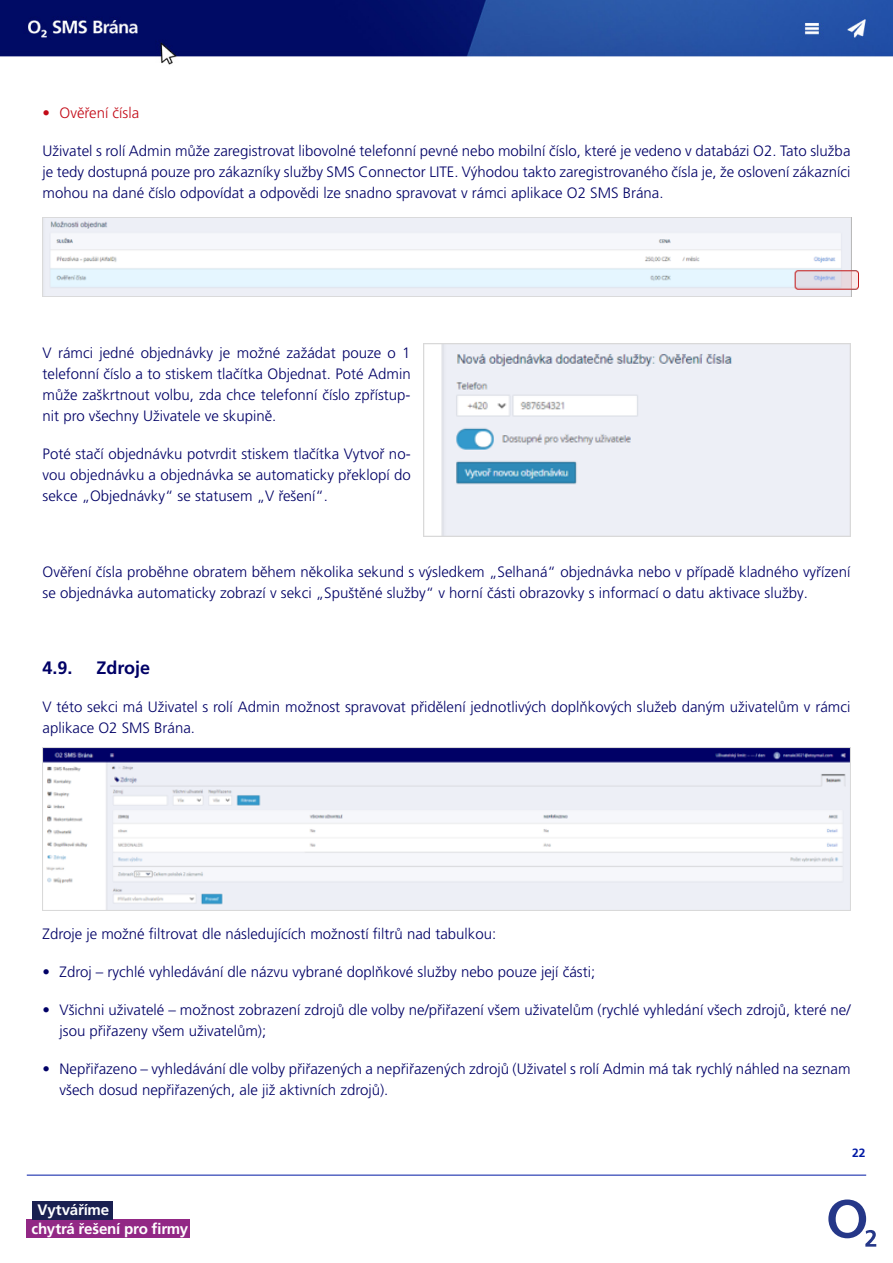
<style>
.page{position:relative;width:893px;height:1263px;background:#fff}
.page>*{position:absolute;margin:0;border:0;box-sizing:border-box;transform-origin:0 0}
.t1{font:700 18px "Frutiger LT Pro";color:#006}
.t2{font:700 15.15px "Frutiger LT Pro";letter-spacing:-.015em;color:#fff}
.t3{font:300 15px/21px "Frutiger LT Pro";color:#006}
.t4{font:300 15px "Frutiger LT Pro";color:#c30a17}
.t5{font:700 12px "Frutiger LT Pro";color:#0019a5}
</style>
<div class="page">
<img style="left:0;top:0;width:893px;height:65px">
<hr style="left:27px;top:1175px;width:839px;height:1px;background:#0019a5">
<div style="left:27px;top:1219px;width:163px;height:19px;background:#922885"></div>
<div style="left:33px;top:1201px;width:80px;height:18px;background:#1a2051"></div>
<svg style="left:828px;top:1199px;width:48px;height:47px"></svg>
<img style="left:43px;top:218px;width:815px;height:78px">
<img style="left:423px;top:344px;width:427px;height:192px">
<img style="left:43px;top:747px;width:807px;height:163px">
<p class="t4" style="left:43px;top:104px;width:98px">• Ověření čísla</p>
<p class="t3" style="left:43px;top:140px;width:809px;text-align:justify">Uživatel s rolí Admin může zaregistrovat libovolné telefonní pevné nebo mobilní číslo, které je vedeno v databázi O2. Tato služba je tedy dostupná pouze pro zákazníky služby SMS Connector LITE. Výhodou takto zaregistrovaného čísla je, že oslovení zákazníci mohou na dané číslo odpovídat a odpovědi lze snadno spravovat v rámci aplikace O2 SMS Brána.</p>
<p class="t3" style="left:43px;top:342px;width:370px;text-align:justify">V rámci jedné objednávky je možné zažádat pouze o 1 telefonní číslo a to stiskem tlačítka Objednat. Poté Admin může zaškrtnout volbu, zda chce telefonní číslo zpřístup&shy;nit pro všechny Uživatele ve skupině.</p>
<p class="t3" style="left:43px;top:443px;width:370px;text-align:justify">Poté stačí objednávku potvrdit stiskem tlačítka Vytvoř no&shy;vou objednávku a objednávka se automaticky překlopí do sekce „Objednávky“ se statusem „V řešení“.</p>
<p class="t3" style="left:43px;top:561px;width:809px">Ověření čísla proběhne obratem během několika sekund s výsledkem „Selhaná“ objednávka nebo v případě kladného vyřízení se objednávka automaticky zobrazí v sekci „Spuštěné služby“ v horní části obrazovky s informací o datu aktivace služby.</p>
<p class="t1" style="left:43px;top:657px;width:32px">4.9.</p>
<p class="t1" style="left:97px;top:657px;width:55px">Zdroje</p>
<p class="t3" style="left:43px;top:696px;width:809px">V této sekci má Uživatel s rolí Admin možnost spravovat přidělení jednotlivých doplňkových služeb daným uživatelům v rámci aplikace O2 SMS Brána.</p>
<p class="t3" style="left:43px;top:923px;width:455px">Zdroje je možné filtrovat dle následujících možností filtrů nad tabulkou:</p>
<p class="t3" style="left:43px;top:961px;width:554px">• Zdroj – rychlé vyhledávání dle názvu vybrané doplňkové služby nebo pouze její části;</p>
<p class="t3" style="left:60px;top:999px;width:792px;text-indent:-17px">• Všichni uživatelé – možnost zobrazení zdrojů dle volby ne/přiřazení všem uživatelům (rychlé vyhledání všech zdrojů, které ne/ jsou přiřazeny všem uživatelům);</p>
<p class="t3" style="left:60px;top:1058px;width:792px;text-indent:-17px">• Nepřiřazeno – vyhledávání dle volby přiřazených a nepřiřazených zdrojů (Uživatel s rolí Admin má tak rychlý náhled na seznam všech dosud nepřiřazených, ale již aktivních zdrojů).</p>
<p class="t2" style="left:37px;top:1201px;width:73px">Vytváříme</p>
<p class="t2" style="left:32px;top:1220px;width:158px">chytrá řešení pro firmy</p>
<p class="t5" style="left:852px;top:1146px;width:15px">22</p>
</div>
